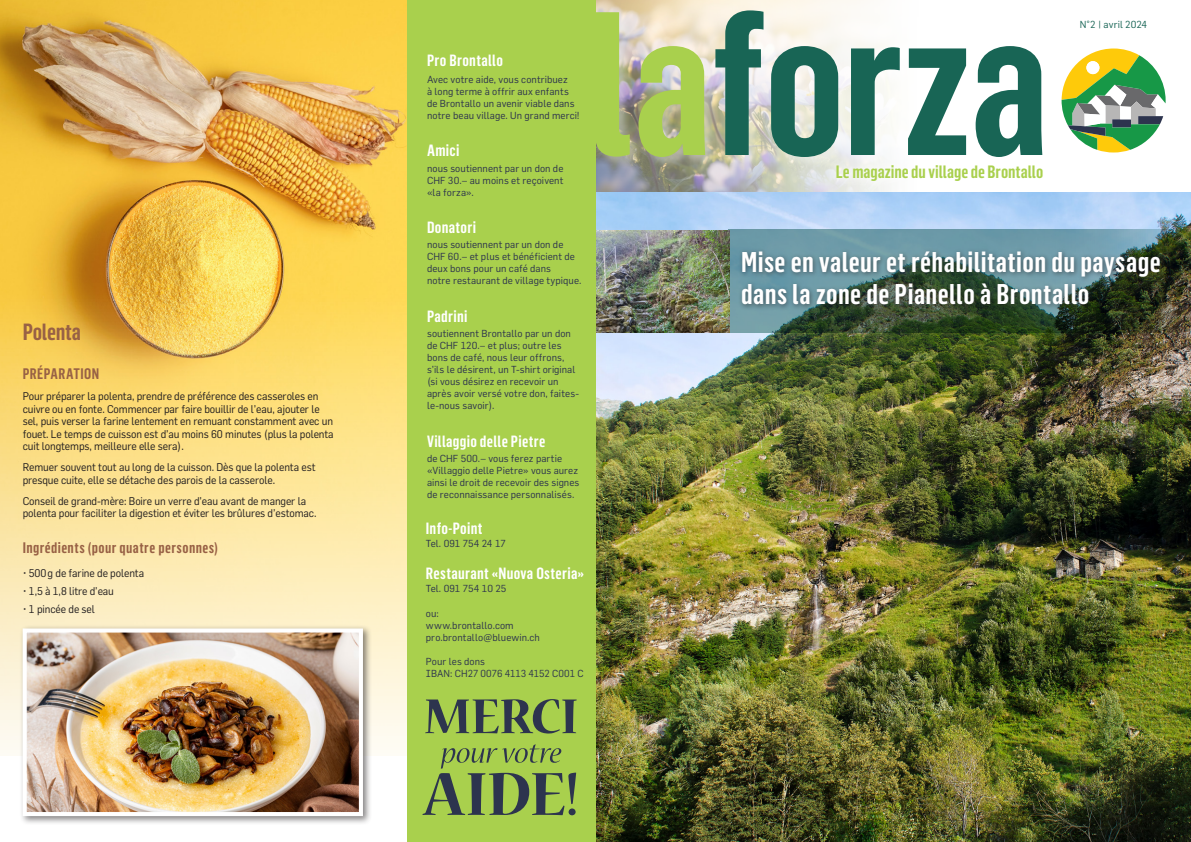
<style>
.page{position:relative;width:1191px;height:842px;background:#fff}
.page>*{position:absolute;margin:0;border:0;box-sizing:border-box;transform-origin:0 0}
.t1{font:600 200.2px "Flama Condensed";letter-spacing:-.01em;color:#186555}
.t2{font:600 28px/32px "Flama Condensed";letter-spacing:.015em;color:#fff}
.t3{font:600 23px "Flama Condensed";letter-spacing:-.01em;color:#986145}
.t4{font:600 17.6px "Flama Condensed";color:#a9d04d}
.t5{font:600 16px "Flama Condensed";letter-spacing:.02em;color:#fff}
.t6{font:600 15px "Flama Condensed";letter-spacing:.03em;color:#986145}
.t7{font:11px/12.5px "Flama";letter-spacing:-.01em;color:#231f20;scale:.96 1}
.t8{font:10px/12px "Flama";letter-spacing:.005em;color:#2d344e}
.t9{font:10px "Flama";color:#186555}
.s1{color:#a9d04d}
</style>
<div class="page">
<img style="left:595px;top:0;width:269px;height:10px">
<img style="left:0;top:0;width:407px;height:755px">
<div style="left:19px;top:625px;width:353px;height:200px;background:#231f20;opacity:.55"></div>
<img style="left:28px;top:633px;width:330px;height:178px">
<div style="left:23px;top:628px;width:340px;height:188px;border:4px solid #fff"></div>
<img style="left:595px;top:192px;width:596px;height:650px">
<div style="left:407px;top:0;width:188px;height:842px;background:#a9d04d"></div>
<svg style="left:1061px;top:49px;width:104px;height:103px"></svg>
<div style="left:1086px;top:61px;width:13px;height:13px;background:#fff;border-radius:50%"></div>
<svg style="left:425px;top:699px;width:151px;height:34px"></svg>
<svg style="left:422px;top:744px;width:154px;height:71px"></svg>
<div style="left:595px;top:10px;width:460px;height:183px;background:#fff;opacity:.34"></div>
<div style="left:826px;top:155px;width:227px;height:36px;background:#fff;opacity:.75"></div>
<img style="left:728px;top:230px;width:463px;height:103px">
<div style="left:738px;top:248px;width:428px;height:63px;background:#231f20;opacity:.55"></div>
<img style="left:596px;top:230px;width:133px;height:102px">
<h3 class="t3" style="left:23px;top:317px;width:60px">Polenta</h3>
<h3 class="t6" style="left:23px;top:364px;width:78px">PRÉPARATION</h3>
<p class="t7" style="left:23px;top:390px;width:325px">Pour préparer la polenta, prendre de préférence des casseroles en cuivre ou en fonte. Commencer par faire bouillir de l’eau, ajouter le sel, puis verser la farine lentement en remuant constamment avec un fouet. Le temps de cuisson est d’au moins 60 minutes (plus la polenta cuit longtemps, meilleure elle sera).</p>
<p class="t7" style="left:23px;top:461px;width:306px">Remuer souvent tout au long de la cuisson. Dès que la polenta est presque cuite, elle se détache des parois de la casserole.</p>
<p class="t7" style="left:23px;top:494px;width:308px">Conseil de grand-mère: Boire un verre d’eau avant de manger la polenta pour faciliter la digestion et éviter les brûlures d’estomac.</p>
<h3 class="t6" style="left:23px;top:538px;width:197px">Ingrédients (pour quatre personnes)</h3>
<p class="t7" style="left:23px;top:567px;width:128px">• 500g de farine de polenta</p>
<p class="t7" style="left:23px;top:585px;width:96px">• 1,5 à 1,8 litre d’eau</p>
<p class="t7" style="left:23px;top:603px;width:77px">• 1 pincée de sel</p>
<h3 class="t5" style="left:427px;top:50px;width:77px">Pro Brontallo</h3>
<p class="t8" style="left:427px;top:73px;width:154px">Avec votre aide, vous contribuez<br>à long terme à offrir aux enfants de Brontallo un avenir viable dans notre beau village. Un grand merci!</p>
<h3 class="t5" style="left:427px;top:141px;width:34px">Amici</h3>
<p class="t8" style="left:427px;top:162px;width:138px;text-align:justify">nous soutiennent par un don de CHF 30.– au moins et reçoivent «la forza».</p>
<h3 class="t5" style="left:427px;top:217px;width:50px">Donatori</h3>
<p class="t8" style="left:427px;top:239px;width:156px">nous soutiennent par un don de<br>CHF 60.– et plus et bénéficient de deux bons pour un café dans<br>notre restaurant de village typique.</p>
<h3 class="t5" style="left:427px;top:306px;width:42px">Padrini</h3>
<p class="t8" style="left:427px;top:327px;width:153px">soutiennent Brontallo par un don de CHF 120.– et plus; outre les bons de café, nous leur offrons, s’ils le désirent, un T-shirt original (si vous désirez en recevoir un après avoir versé votre don, faites&shy;le-nous savoir).</p>
<h3 class="t5" style="left:427px;top:431px;width:120px">Villaggio delle Pietre</h3>
<p class="t8" style="left:427px;top:452px;width:154px">de CHF 500.– vous ferez partie «Villaggio delle Pietre» vous aurez ainsi le droit de recevoir des signes de reconnaissance personnalisés.</p>
<h3 class="t5" style="left:426px;top:518px;width:58px">Info-Point</h3>
<p class="t8" style="left:426px;top:537px;width:81px">Tel. 091 754 24 17</p>
<h3 class="t5" style="left:426px;top:563px;width:160px">Restaurant «Nuova Osteria»</h3>
<p class="t8" style="left:426px;top:607px;width:116px">ou:<br>www.brontallo.com pro.brontallo@bluewin.ch</p>
<p class="t8" style="left:426px;top:655px;width:159px">Pour les dons<br>IBAN: CH27 0076 4113 4152 C001 C</p>
<p class="t8" style="left:426px;top:582px;width:82px">Tel. 091 754 10 25</p>
<h1 class="t1" style="left:586px;top:-43px;width:465px"><span class="s1">la</span>forza</h1>
<h3 class="t4" style="left:836px;top:160px;width:209px">Le magazine du village de Brontallo</h3>
<p class="t9" style="left:1079px;top:18px;width:69px">N°2 | avril 2024</p>
<h2 class="t2" style="left:741px;top:245px;width:421px">Mise en valeur et réhabilitation du paysage dans la zone de Pianello à Brontallo</h2>
</div>
